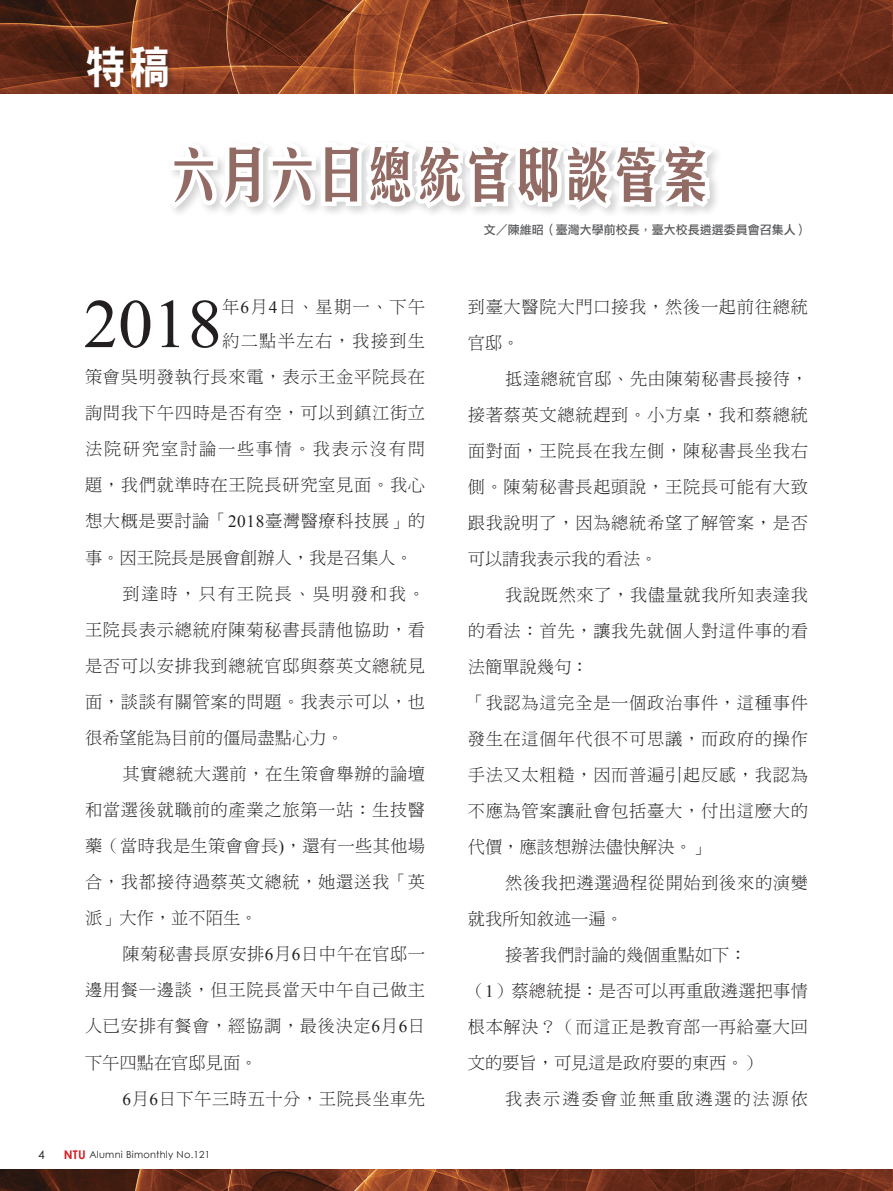
<style>
.page{position:relative;width:893px;height:1191px;background:#fff}
.page>*{position:absolute;margin:0;border:0;box-sizing:border-box;transform-origin:0 0}
.內文字首放大{font:69.3px "Times New Roman";color:#231f20}
.圖說{font:60px "H Yb 3 b 5";letter-spacing:-.18em;color:#936b65}
.t1{font:45px "DF Hei Std W9";color:#fff;scale:.9 1}
.內文11_5{font:17.25px/36px "DF Ming Std W3";letter-spacing:.04em;color:#231f20;text-align:justify}
.內文字首放大-2{font:17.25px/36px "DF Ming Std W3";letter-spacing:.04em;color:#231f20;text-align:justify}
.內文字首放大-3{font:17.25px/34.5px "DF Ming Std W3";letter-spacing:.075em;color:#231f20}
.內文11_5-2{font:17.25px "DF Ming Std W3";letter-spacing:.105em;color:#231f20}
.內文11_5-3{font:17.25px "DF Ming Std W3";color:#231f20}
.作者{font:12px "DF Li Hei Std W5";color:#57585a}
.t2{font:12px "Century Gothic";color:#231f20}
.t3{font:9.75px "Century Gothic";letter-spacing:.025em;color:#231f20}
.s1{font-family:"Times New Roman"}
.s2{font-weight:700;font-size:12px;color:#d1232a}
</style>
<div class="page">
<img style="left:0;top:0;width:892px;height:94px">
<img style="left:0;top:1169px;width:892px;height:22px">
<hr style="left:892px;top:0;width:1px;height:94px;background:#ee4235">
<svg style="left:892px;top:1169px;width:1px;height:22px"></svg>
<div style="left:85px;top:45px;width:90px;height:50px;background:#231f20;opacity:.35"></div>
<svg style="left:164px;top:4px;width:557px;height:210px"></svg>
<h3 class="t1" style="left:85px;top:42px;width:96px">特稿</h3>
<p class="圖說" style="left:164px;top:145px;width:554px">六月六日總統官邸談管案</p>
<p class="作者" style="left:484px;top:224px;width:325px">文／陳維昭（臺灣大學前校長，臺大校長遴選委員會召集人）</p>
<p class="內文字首放大" style="left:84px;top:277px;width:140px">2018</p>
<p class="內文字首放大-3" style="left:222px;top:289px;width:205px">年<span class="s1">6</span>月<span class="s1">4</span>日、星期一、下午約二點半左右，我接到生</p>
<p class="內文字首放大-2" style="left:85px;top:359px;width:342px">策會吳明發執行長來電，表示王金平院長在詢問我下午四時是否有空，可以到鎮江街立法院研究室討論一些事情。我表示沒有問題，我們就準時在王院長研究室見面。我心想大概是要討論「<span class="s1">2018</span>臺灣醫療科技展」的事。因王院長是展會創辦人，我是召集人。</p>
<p class="內文11_5" style="left:85px;top:575px;width:342px;text-indent:38px">到達時，只有王院長、吳明發和我。王院長表示總統府陳菊秘書長請他協助，看是否可以安排我到總統官邸與蔡英文總統見面，談談有關管案的問題。我表示可以，也很希望能為目前的僵局盡點心力。</p>
<p class="內文11_5" style="left:85px;top:755px;width:342px;text-indent:38px">其實總統大選前，在生策會舉辦的論壇和當選後就職前的產業之旅第一站：生技醫藥（當時我是生策會會長<span class="s1">)</span>，還有一些其他場合，我都接待過蔡英文總統，她還送我「英派」大作，並不陌生。</p>
<p class="內文11_5" style="left:85px;top:935px;width:342px;text-indent:38px">陳菊秘書長原安排<span class="s1">6</span>月<span class="s1">6</span>日中午在官邸一邊用餐一邊談，但王院長當天中午自己做主人已安排有餐會，經協調，最後決定<span class="s1">6</span>月<span class="s1">6</span>日下午四點在官邸見面。</p>
<p class="內文11_5" style="left:123px;top:1080px;width:304px"><span class="s1">6</span>月<span class="s1">6</span>日下午三時五十分，王院長坐車先</p>
<p class="t2" style="left:38px;top:1147px;width:8px">4</p>
<p class="t3" style="left:64px;top:1148px;width:148px"><span class="s2">NTU</span> Alumni Bimonthly No.121</p>
<p class="內文11_5" style="left:468px;top:288px;width:342px">到臺大醫院大門口接我，然後一起前往總統官邸。</p>
<p class="內文11_5" style="left:468px;top:360px;width:342px;text-indent:38px">抵達總統官邸、先由陳菊秘書長接待，接著蔡英文總統趕到。小方桌，我和蔡總統面對面，王院長在我左側，陳秘書長坐我右側。陳菊秘書長起頭說，王院長可能有大致跟我說明了，因為總統希望了解管案，是否可以請我表示我的看法。</p>
<p class="內文11_5" style="left:468px;top:576px;width:342px;text-indent:38px">我說既然來了，我儘量就我所知表達我的看法：首先，讓我先就個人對這件事的看法簡單說幾句：</p>
<p class="內文11_5" style="left:468px;top:684px;width:342px">「我認為這完全是一個政治事件，這種事件發生在這個年代很不可思議，而政府的操作手法又太粗糙，因而普遍引起反感，我認為不應為管案讓社會包括臺大，付出這麼大的代價，應該想辦法儘快解決。」</p>
<p class="內文11_5" style="left:468px;top:864px;width:342px;text-indent:38px">然後我把遴選過程從開始到後來的演變就我所知敘述一遍。</p>
<p class="內文11_5-3" style="left:505px;top:945px;width:243px">接著我們討論的幾個重點如下：</p>
<p class="內文11_5" style="left:468px;top:972px;width:342px">（<span class="s1">1</span>）蔡總統提：是否可以再重啟遴選把事情根本解決？（而這正是教育部一再給臺大回文的要旨，可見這是政府要的東西。）</p>
<p class="內文11_5-2" style="left:505px;top:1089px;width:304px">我表示遴委會並無重啟遴選的法源依</p>
</div>
